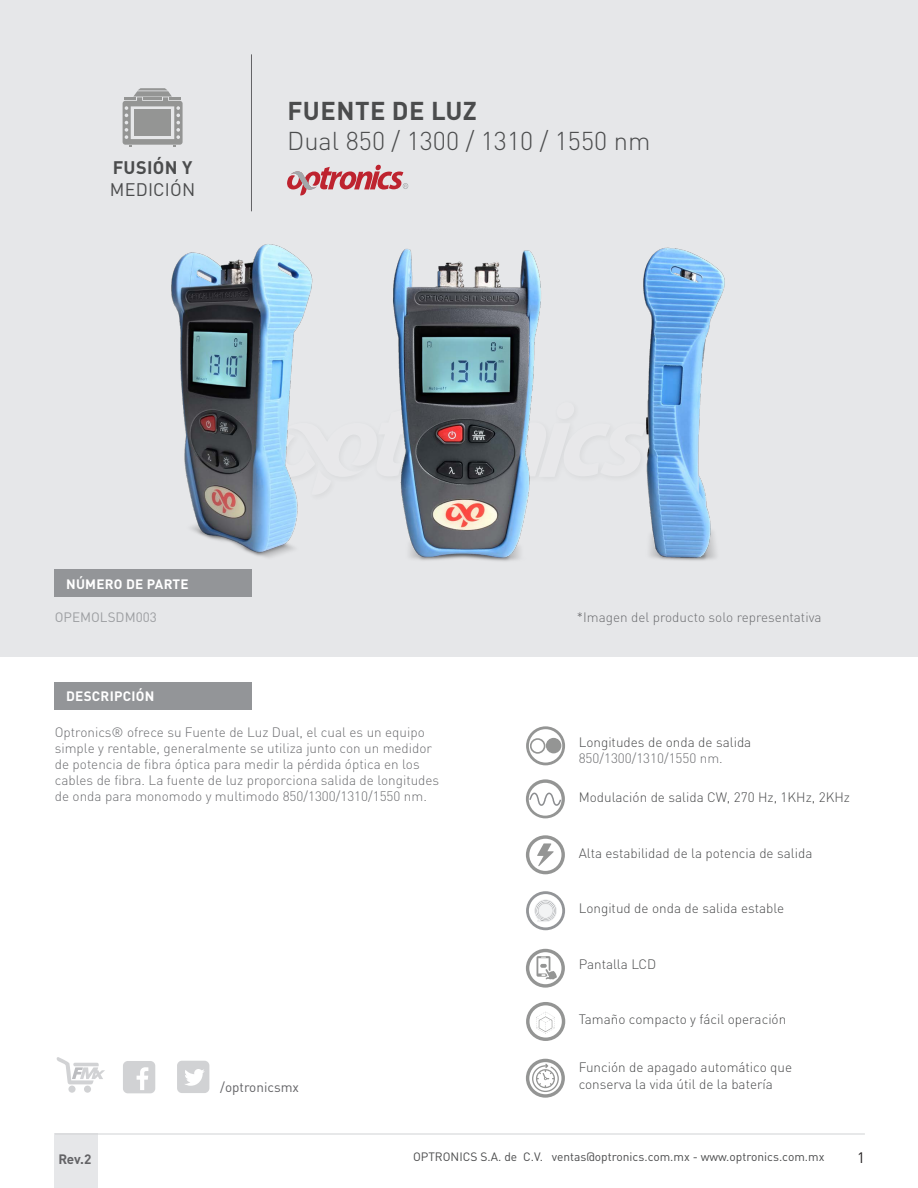
<style>
.page{position:relative;width:918px;height:1188px;background:#fff}
.page>*{position:absolute;margin:0;border:0;box-sizing:border-box;transform-origin:0 0}
.t1{font:300 25.5px "DIN Pro";color:#4b4c4d}
.t2{font:700 25.5px "DIN Pro";letter-spacing:.02em;color:#4b4c4d}
.t3{font:18px "DIN Pro";letter-spacing:.01em;color:#4b4c4d}
.t4{font:700 18px "DIN Pro";letter-spacing:.02em;color:#4b4c4d}
.t5{font:15px "DIN Pro";color:#231f20}
.t6{font:300 13.5px/16.2px "DIN Pro";color:#6c6d70}
.t7{font:300 13.5px/16.5px "DIN Pro";color:#4b4c4d}
.t8{font:700 13.5px "DIN Pro";letter-spacing:.02em;color:#fff}
.t9{font:13.5px "DIN Pro";color:#9d9fa2}
.t10{font:13.5px "DIN Pro";color:#636366}
.t11{font:700 13.5px "DIN Pro";color:#636366}
.t12{font:12px "DIN Pro";color:#4b4c4d}
</style>
<div class="page">
<div style="left:1px;top:0;width:917px;height:657px;background:#e6e7e9"></div>
<div style="left:54px;top:1134px;width:44px;height:54px;background:#e6e7e9"></div>
<hr style="left:55px;top:1134px;width:810px;height:1px;background:#d1d2d4">
<hr style="left:251px;top:54px;width:1px;height:157px;background:#636366">
<svg style="left:287px;top:165px;width:121px;height:30px"></svg>
<svg style="left:123px;top:88px;width:60px;height:59px"></svg>
<img style="left:643px;top:247px;width:82px;height:314px">
<div style="left:54px;top:569px;width:198px;height:28px;background:#939598"></div>
<div style="left:68px;top:1086px;width:8px;height:7px;background:#d1d2d4;border-radius:50%"></div>
<div style="left:84px;top:1086px;width:7px;height:7px;background:#d1d2d4;border-radius:50%"></div>
<svg style="left:56px;top:1057px;width:49px;height:27px"></svg>
<div style="left:123px;top:1061px;width:32px;height:32px;background:#d1d2d4;border-radius:5px"></div>
<svg style="left:137px;top:1067px;width:11px;height:23px"></svg>
<div style="left:177px;top:1061px;width:32px;height:32px;background:#d1d2d4;border-radius:5px"></div>
<svg style="left:185px;top:1069px;width:20px;height:17px"></svg>
<img style="left:643px;top:396px;width:13px;height:108px">
<svg style="left:626px;top:402px;width:21px;height:93px"></svg>
<div style="left:54px;top:682px;width:197px;height:28px;background:#939598"></div>
<svg style="left:526px;top:891px;width:39px;height:39px"></svg>
<div style="left:539px;top:904px;width:13px;height:14px;background:#f2f3f4;border-radius:50%"></div>
<svg style="left:526px;top:1002px;width:39px;height:39px"></svg>
<svg style="left:526px;top:1059px;width:39px;height:39px"></svg>
<svg style="left:526px;top:949px;width:39px;height:39px"></svg>
<svg style="left:526px;top:835px;width:39px;height:39px"></svg>
<svg style="left:526px;top:779px;width:39px;height:39px"></svg>
<svg style="left:526px;top:726px;width:39px;height:39px"></svg>
<img style="left:393px;top:248px;width:172px;height:313px">
<img style="left:171px;top:244px;width:181px;height:314px">
<h2 class="t4" style="left:113px;top:153px;width:81px">FUSIÓN Y</h2>
<h2 class="t3" style="left:110px;top:177px;width:87px">MEDICIÓN</h2>
<h1 class="t2" style="left:287px;top:89px;width:191px">FUENTE DE LUZ</h1>
<h1 class="t1" style="left:287px;top:121px;width:365px">Dual 850 / 1300 / 1310 / 1550 nm</h1>
<p class="t8" style="left:66px;top:573px;width:124px">NÚMERO DE PARTE</p>
<p class="t9" style="left:55px;top:608px;width:104px">OPEMOLSDM003</p>
<p class="t8" style="left:66px;top:685px;width:90px">DESCRIPCIÓN</p>
<p class="t6" style="left:577px;top:608px;width:246px">*Imagen del producto solo representativa</p>
<p class="t6" style="left:55px;top:722px;width:386px">Optronics® ofrece su Fuente de Luz Dual, el cual es un equipo simple y rentable, generalmente se utiliza junto con un medidor de potencia de fibra óptica para medir la pérdida óptica en los cables de fibra. La fuente de luz proporciona salida de longitudes de onda para monomodo y multimodo 850/1300/1310/1550 nm.</p>
<p class="t10" style="left:220px;top:1078px;width:80px">/optronicsmx</p>
<p class="t7" style="left:579px;top:733px;width:174px">Longitudes de onda de salida</p>
<p class="t6" style="left:579px;top:749px;width:146px">850/1300/1310/1550 nm.</p>
<p class="t7" style="left:579px;top:788px;width:273px">Modulación de salida CW, 270 Hz, 1KHz, 2KHz</p>
<p class="t7" style="left:579px;top:843px;width:235px">Alta estabilidad de la potencia de salida</p>
<p class="t7" style="left:579px;top:899px;width:207px">Longitud de onda de salida estable</p>
<p class="t7" style="left:579px;top:954px;width:79px">Pantalla LCD</p>
<p class="t7" style="left:579px;top:1010px;width:209px">Tamaño compacto y fácil operación</p>
<p class="t7" style="left:579px;top:1058px;width:215px">Función de apagado automático que conserva la vida útil de la batería</p>
<p class="t11" style="left:58px;top:1148px;width:34px">Rev.2</p>
<p class="t12" style="left:413px;top:1149px;width:413px">OPTRONICS S.A. de C.V. ventas@optronics.com.mx - www.optronics.com.mx</p>
<p class="t5" style="left:857px;top:1148px;width:9px">1</p>
</div>
